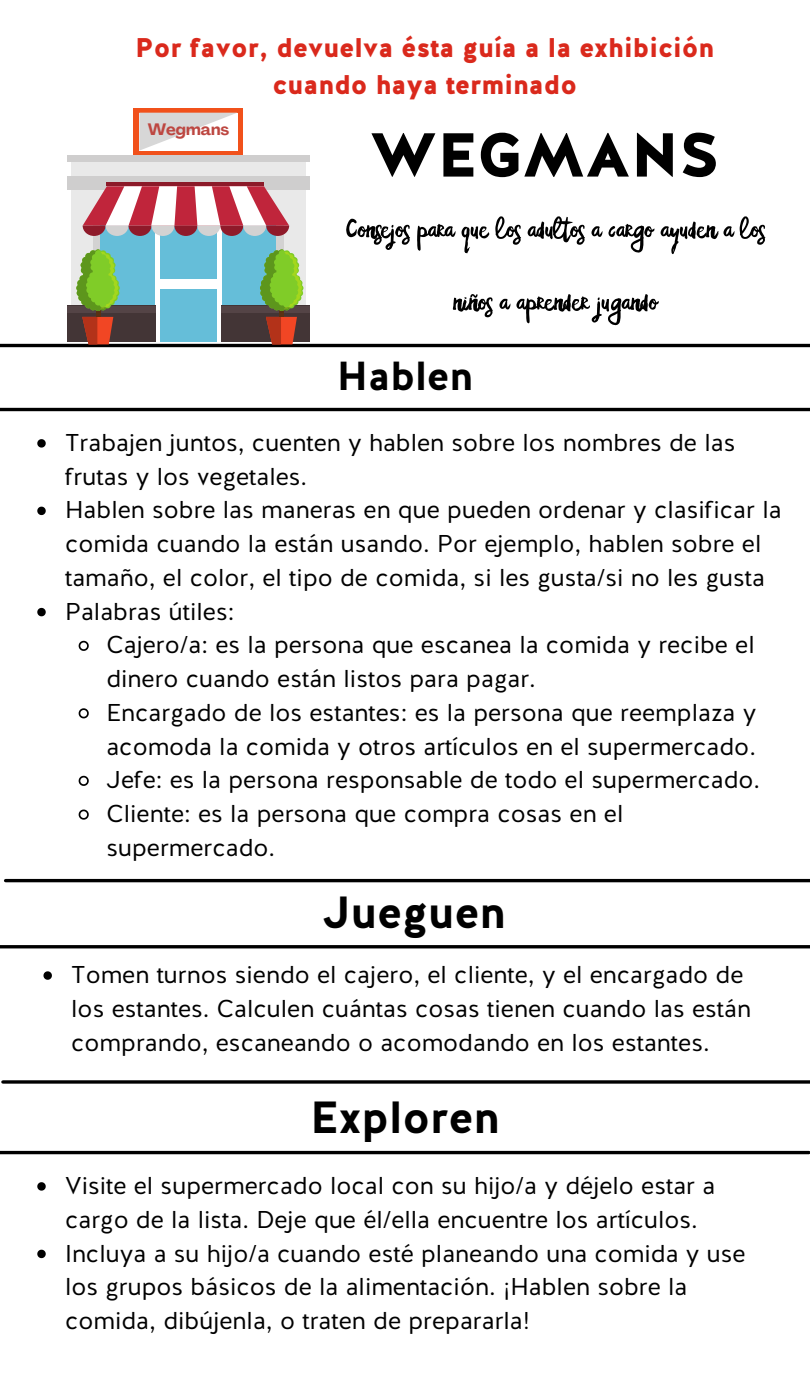
<style>
.page{position:relative;width:810px;height:1377px;background:#fff}
.page>*{position:absolute;margin:0;border:0;box-sizing:border-box;transform-origin:0 0}
.t1{font:900 61.88px "Halis GR";color:#000}
.t2{font:52.2px/72.5px "Takemetotheriver";color:#000;text-align:center}
.t3{font:700 45px "Halis GR";color:#000}
.t4{font:700 40.5px "Halis GR";color:#000}
.t5{font:900 27px/37.1px "Halis GR";color:#da291c;text-align:center}
.t6{font:24.3px/33.8px "Halis GR";color:#000}
.t7{font:700 16.2px "Agrandir";color:#bd4741}
</style>
<div class="page">
<hr style="left:0;top:344px;width:810px;height:3px;background:#000">
<hr style="left:0;top:408px;width:810px;height:3px;background:#000">
<hr style="left:0;top:945px;width:810px;height:3px;background:#000">
<hr style="left:6px;top:879px;width:804px;height:3px;background:#000">
<svg style="left:3px;top:1080px;width:807px;height:4px;background:#272727"></svg>
<hr style="left:0;top:1151px;width:809px;height:3px;background:#000">
<svg style="left:37px;top:439px;width:9px;height:9px"></svg>
<svg style="left:37px;top:507px;width:9px;height:8px"></svg>
<svg style="left:37px;top:608px;width:9px;height:8px"></svg>
<svg style="left:78px;top:640px;width:11px;height:11px"></svg>
<svg style="left:78px;top:708px;width:11px;height:11px"></svg>
<svg style="left:78px;top:775px;width:11px;height:11px"></svg>
<svg style="left:78px;top:809px;width:11px;height:11px"></svg>
<div style="left:71px;top:184px;width:235px;height:158px;background:#e9e9e9"></div>
<div style="left:71px;top:155px;width:235px;height:29px;background:#e9e9e9"></div>
<div style="left:67px;top:176px;width:243px;height:14px;background:#cfcece"></div>
<div style="left:67px;top:155px;width:243px;height:7px;background:#cfcece"></div>
<div style="left:101px;top:217px;width:175px;height:125px;background:#65bed9"></div>
<div style="left:155px;top:217px;width:67px;height:125px;background:#fff"></div>
<div style="left:160px;top:224px;width:57px;height:118px;background:#65bed9"></div>
<div style="left:157px;top:280px;width:62px;height:9px;background:#fff"></div>
<div style="left:67px;top:306px;width:88px;height:36px;background:#433536"></div>
<div style="left:222px;top:306px;width:88px;height:36px;background:#433536"></div>
<div style="left:67px;top:306px;width:88px;height:7px;background:#544446"></div>
<div style="left:222px;top:306px;width:88px;height:7px;background:#544446"></div>
<hr style="left:107px;top:182px;width:157px;height:4px;background:#8c1a29">
<svg style="left:83px;top:186px;width:206px;height:50px"></svg>
<svg style="left:266px;top:317px;width:31px;height:27px"></svg>
<div style="left:279px;top:293px;width:5px;height:24px;background:#5a3114"></div>
<svg style="left:260px;top:249px;width:44px;height:62px"></svg>
<svg style="left:82px;top:317px;width:31px;height:27px"></svg>
<hr style="left:96px;top:293px;width:4px;height:24px;background:#5a3114">
<svg style="left:76px;top:249px;width:44px;height:62px"></svg>
<div style="left:134px;top:108px;width:109px;height:47px;background:#f1511b"></div>
<svg style="left:139px;top:113px;width:99px;height:38px;background:#ebebeb"></svg>
<svg style="left:37px;top:1182px;width:9px;height:9px"></svg>
<svg style="left:37px;top:1250px;width:9px;height:8px"></svg>
<svg style="left:43px;top:971px;width:9px;height:9px"></svg>
<p class="t5" style="left:135px;top:29px;width:581px">Por favor, devuelva ésta guía a la exhibición cuando haya terminado</p>
<p class="t7" style="left:148px;top:123px;width:83px">Wegmans</p>
<h1 class="t1" style="left:370px;top:115px;width:351px">WEGMANS</h1>
<h2 class="t2" style="left:345px;top:193px;width:420px">Consejos para que los adultos a cargo ayuden a los niños a aprender jugando</h2>
<h3 class="t4" style="left:337px;top:350px;width:138px">Hablen</h3>
<p class="t6" style="left:65px;top:426px;width:718px">Trabajen juntos, cuenten y hablen sobre los nombres de las frutas y los vegetales.<br>Hablen sobre las maneras en que pueden ordenar y clasificar la comida cuando la están usando. Por ejemplo, hablen sobre el tamaño, el color, el tipo de comida, si les gusta/si no les gusta Palabras útiles:</p>
<p class="t6" style="left:106px;top:628px;width:655px">Cajero/a: es la persona que escanea la comida y recibe el dinero cuando están listos para pagar.<br>Encargado de los estantes: es la persona que reemplaza y acomoda la comida y otros artículos en el supermercado.<br>Jefe: es la persona responsable de todo el supermercado.<br>Cliente: es la persona que compra cosas en el supermercado.</p>
<h3 class="t3" style="left:323px;top:883px;width:184px">Jueguen</h3>
<p class="t6" style="left:71px;top:958px;width:681px">Tomen turnos siendo el cajero, el cliente, y el encargado de los estantes. Calculen cuántas cosas tienen cuando las están comprando, escaneando o acomodando en los estantes.</p>
<h3 class="t3" style="left:310px;top:1088px;width:191px">Exploren</h3>
<p class="t6" style="left:65px;top:1169px;width:682px">Visite el supermercado local con su hijo/a y déjelo estar a cargo de la lista. Deje que él/ella encuentre los artículos.<br>Incluya a su hijo/a cuando esté planeando una comida y use los grupos básicos de la alimentación. ¡Hablen sobre la comida, dibújenla, o traten de prepararla!</p>
</div>
